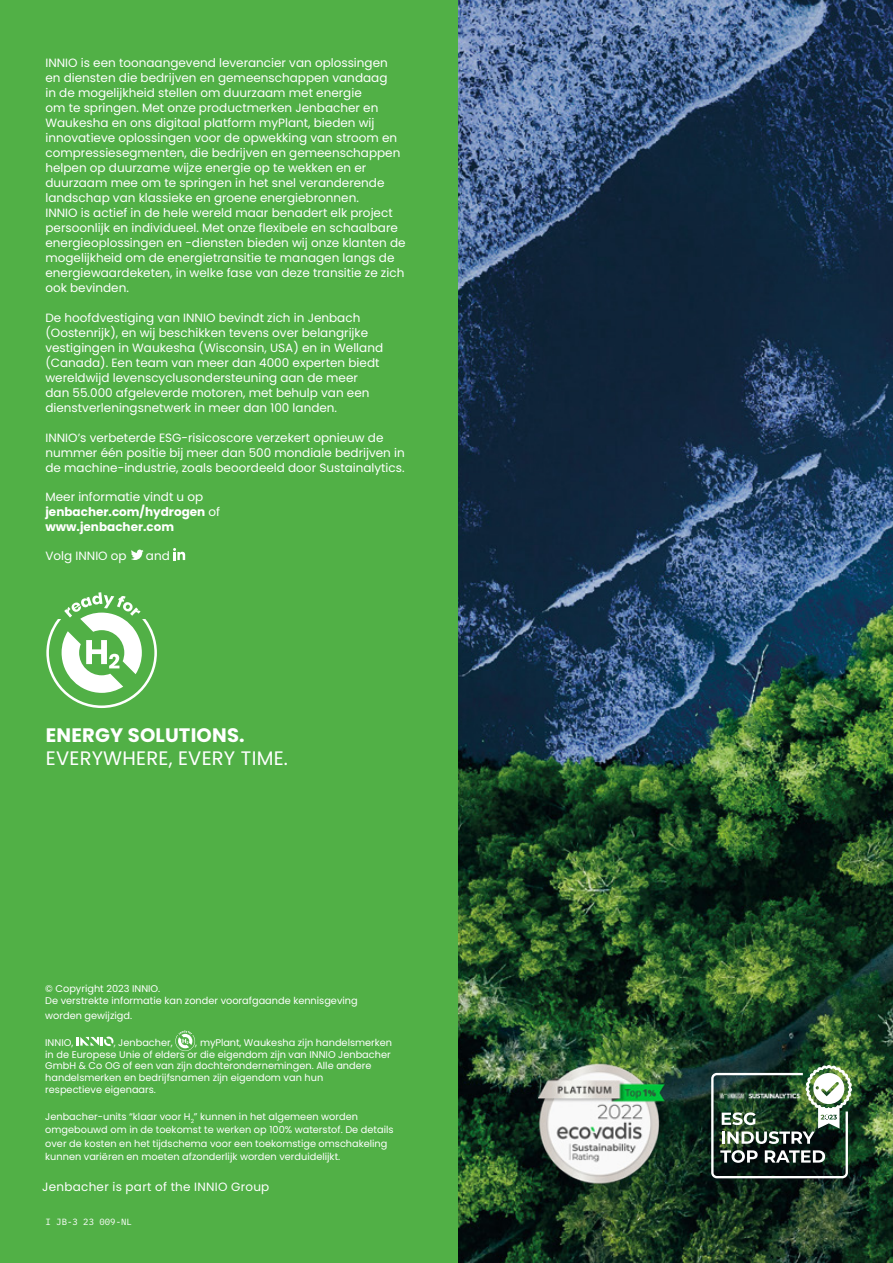
<style>
.page{position:relative;width:893px;height:1263px;background:#fff}
.page>*{position:absolute;margin:0;border:0;box-sizing:border-box;transform-origin:0 0}
.t1{font:19.5px "Poppins";letter-spacing:.01em;color:#fff}
.t2{font:700 19.5px "Poppins";letter-spacing:.01em;color:#fff}
.t3{font:12px/15px "Poppins";color:#fff}
.t4{font:700 12px/15px "Poppins";color:#fff}
.t5{font:12px "Poppins";letter-spacing:.02em;color:#fff}
.t6{font:9.75px/11.7px "Poppins";color:#fff}
.t7{font:9px "IBM Plex Mono";color:#fff}
.s1{font-weight:400}
</style>
<div class="page">
<img style="left:457px;top:0;width:436px;height:1263px">
<div style="left:0;top:0;width:457px;height:1263px;background:#51b046"></div>
<img style="left:538px;top:1062px;width:127px;height:123px">
<img style="left:711px;top:1065px;width:141px;height:113px">
<svg style="left:131px;top:550px;width:13px;height:10px"></svg>
<svg style="left:173px;top:548px;width:12px;height:12px"></svg>
<svg style="left:77px;top:1036px;width:36px;height:10px"></svg>
<svg style="left:175px;top:1030px;width:20px;height:21px"></svg>
<svg style="left:46px;top:592px;width:111px;height:116px"></svg>
<p class="t3" style="left:45px;top:55px;width:362px">INNIO is een toonaangevend leverancier van oplossingen en diensten die bedrijven en gemeenschappen vandaag<br>in de mogelijkheid stellen om duurzaam met energie<br>om te springen. Met onze productmerken Jenbacher en Waukesha en ons digitaal platform myPlant, bieden wij innovatieve oplossingen voor de opwekking van stroom en compressiesegmenten, die bedrijven en gemeenschappen helpen op duurzame wijze energie op te wekken en er duurzaam mee om te springen in het snel veranderende landschap van klassieke en groene energiebronnen.<br>INNIO is actief in de hele wereld maar benadert elk project persoonlijk en individueel. Met onze flexibele en schaalbare energieoplossingen en -diensten bieden wij onze klanten de mogelijkheid om de energietransitie te managen langs de energiewaardeketen, in welke fase van deze transitie ze zich ook bevinden.</p>
<p class="t3" style="left:45px;top:310px;width:339px">De hoofdvestiging van INNIO bevindt zich in Jenbach (Oostenrijk), en wij beschikken tevens over belangrijke vestigingen in Waukesha (Wisconsin, USA) en in Welland (Canada). Een team van meer dan 4000 experten biedt wereldwijd levenscyclusondersteuning aan de meer dan 55.000 afgeleverde motoren, met behulp van een dienstverleningsnetwerk in meer dan 100 landen.</p>
<p class="t3" style="left:45px;top:430px;width:361px">INNIO’s verbeterde ESG-risicoscore verzekert opnieuw de nummer één positie bij meer dan 500 mondiale bedrijven in de machine-industrie, zoals beoordeeld door Sustainalytics.</p>
<p class="t4" style="left:45px;top:489px;width:176px"><span class="s1">Meer informatie vindt u op </span>jenbacher.com/hydrogen <span class="s1">of </span>www.jenbacher.com</p>
<p class="t3" style="left:45px;top:549px;width:83px">Volg INNIO op</p>
<p class="t3" style="left:146px;top:549px;width:25px">and</p>
<h1 class="t2" style="left:46px;top:724px;width:200px">ENERGY SOLUTIONS.</h1>
<h1 class="t1" style="left:46px;top:747px;width:244px">EVERYWHERE, EVERY TIME.</h1>
<p class="t6" style="left:45px;top:983px;width:314px">© Copyright 2023 INNIO.<br>De verstrekte informatie kan zonder voorafgaande kennisgeving</p>
<p class="t6" style="left:45px;top:1009px;width:88px">worden gewijzigd.</p>
<p class="t6" style="left:45px;top:1036px;width:30px">INNIO,</p>
<p class="t6" style="left:114px;top:1036px;width:60px">, Jenbacher,</p>
<p class="t6" style="left:45px;top:1036px;width:348px;text-indent:150px">, myPlant, Waukesha zijn handelsmerken in de Europese Unie of elders or die eigendom zijn van INNIO Jenbacher GmbH &amp; Co OG of een van zijn dochterondernemingen. Alle andere handelsmerken en bedrijfsnamen zijn eigendom van hun<br>respectieve eigenaars.</p>
<p class="t6" style="left:45px;top:1109px;width:350px;line-height:13.5px">Jenbacher-units “klaar voor H<sub>2</sub>” kunnen in het algemeen worden omgebouwd om in de toekomst te werken op 100% waterstof. De details over de kosten en het tijdschema voor een toekomstige omschakeling kunnen variëren en moeten afzonderlijk worden verduidelijkt.</p>
<p class="t5" style="left:42px;top:1180px;width:229px">Jenbacher is part of the INNIO Group</p>
<p class="t7" style="left:45px;top:1215px;width:88px">I JB-3 23 009-NL</p>
</div>
